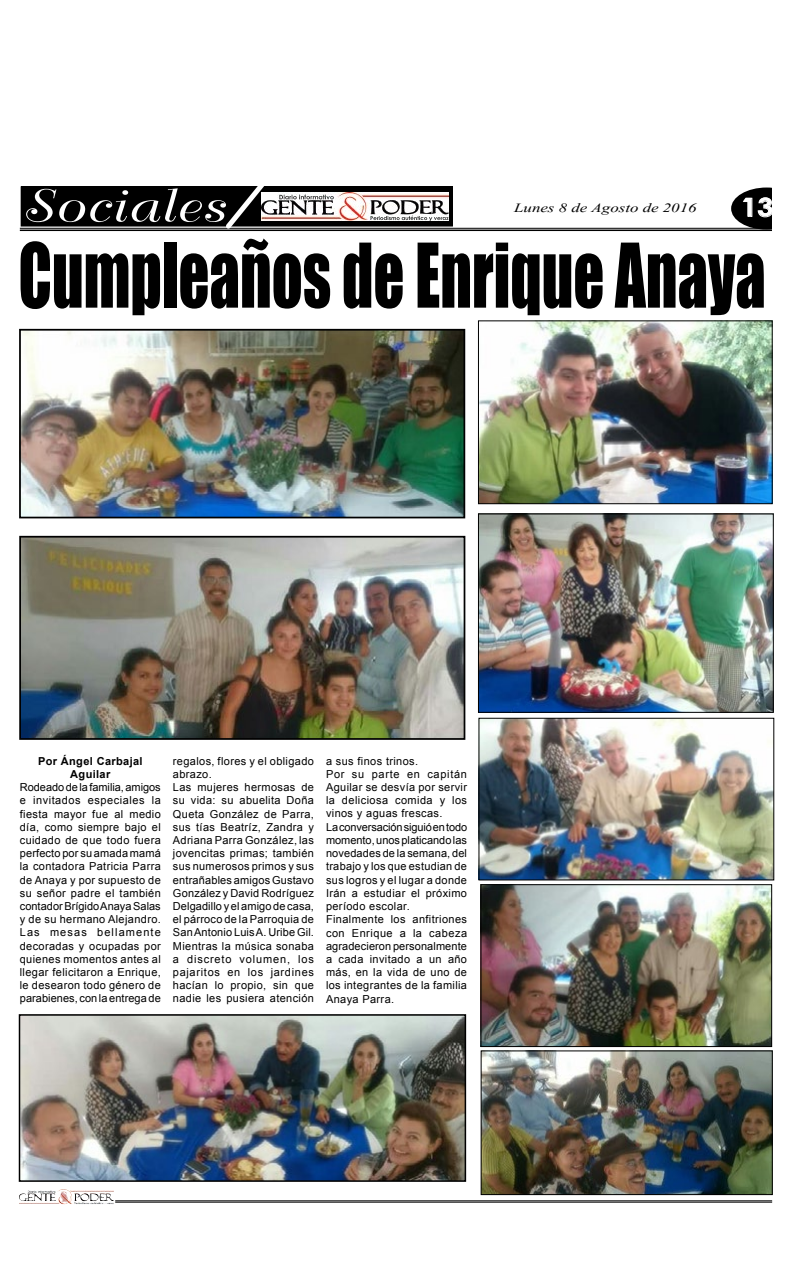
<style>
.page{position:relative;width:792px;height:1276px;background:#fff}
.page>*{position:absolute;margin:0;border:0;box-sizing:border-box;transform-origin:0 0}
.t1{font:82.3px "Impact";color:#000;scale:.74 1}
.t2{font:700 25.2px "Century Gothic";color:#fff;scale:1.14 1}
.t3{font:15.9px "Vijaya";color:#000;scale:1.32 1}
.t4{font:11px/13.2px "Arial";letter-spacing:.035em;color:#000}
.t5{font:700 11px/13.2px "Arial";letter-spacing:.035em;color:#000;text-align:center}
</style>
<div class="page">
<svg style="left:731px;top:187px;width:41px;height:41px"></svg>
<hr style="left:20px;top:228px;width:752px;height:1px;background:#000">
<hr style="left:20px;top:229px;width:752px;height:2px;background:#000">
<hr style="left:115px;top:1200px;width:657px;height:1px;background:#000">
<hr style="left:115px;top:1201px;width:657px;height:1px;background:#000">
<img style="left:57px;top:1189px;width:15px;height:12px">
<img style="left:22px;top:1017px;width:441px;height:161px">
<div style="left:19px;top:1014px;width:447px;height:167px;border:2px solid #000"></div>
<img style="left:482px;top:886px;width:288px;height:159px">
<div style="left:480px;top:884px;width:292px;height:163px;border:1px solid #000"></div>
<img style="left:22px;top:332px;width:440px;height:183px">
<div style="left:19px;top:329px;width:446px;height:189px;border:2px solid #000"></div>
<img style="left:22px;top:539px;width:440px;height:198px">
<div style="left:19px;top:536px;width:446px;height:204px;border:2px solid #000"></div>
<img style="left:480px;top:322px;width:291px;height:180px">
<div style="left:478px;top:320px;width:295px;height:184px;border:1px solid #000"></div>
<img style="left:480px;top:515px;width:292px;height:196px">
<div style="left:478px;top:513px;width:296px;height:200px;border:1px solid #000"></div>
<img style="left:480px;top:720px;width:292px;height:158px">
<div style="left:478px;top:718px;width:296px;height:162px;border:1px solid #000"></div>
<div style="left:21px;top:187px;width:431px;height:39px;background:#000"></div>
<div style="left:21px;top:186px;width:432px;height:40px;border:1px solid #000"></div>
<img style="left:274px;top:192px;width:175px;height:28px">
<svg style="left:26px;top:186px;width:248px;height:46px"></svg>
<img style="left:483px;top:1052px;width:288px;height:141px">
<div style="left:481px;top:1050px;width:292px;height:145px;border:1px solid #000"></div>
<h2 class="t2" style="left:741px;top:188px;width:30px">13</h2>
<h1 class="t1" style="left:18px;top:211px;width:1011px">Cumpleaños de Enrique Anaya</h1>
<h3 class="t3" style="left:514px;top:195px;width:140px">Lunes 8 de Agosto de 2016</h3>
<p class="t5" style="left:38px;top:754px;width:106px">Por Ángel Carbajal<br>Aguilar</p>
<p class="t4" style="left:20px;top:780px;width:143px;text-align:justify">Rodeado de la familia, amigos e invitados especiales la fiesta mayor fue al medio día, como siempre bajo el cuidado de que todo fuera perfecto por su amada mamá la contadora Patricia Parra de Anaya y por supuesto de su señor padre el también contador Brígido Anaya Salas y de su hermano Alejandro.<br>Las mesas bellamente decoradas y ocupadas por quienes momentos antes al llegar felicitaron a Enrique, le desearon todo género de parabienes, con la entrega de</p>
<p class="t4" style="left:173px;top:754px;width:143px">regalos, flores y el obligado abrazo.<br>Las mujeres hermosas de su vida: su abuelita Doña<br>Queta González de Parra, sus tías Beatríz, Zandra y<br>Adriana Parra González, las jovencitas primas; también sus numerosos primos y sus entrañables amigos Gustavo<br>González y David Rodríguez<br>Delgadillo y el amigo de casa, el párroco de la Parroquia de<br>San Antonio Luis A. Uribe Gil.<br>Mientras la música sonaba a discreto volumen, los pajaritos en los jardines hacían lo propio, sin que nadie les pusiera atención</p>
<p class="t4" style="left:326px;top:754px;width:143px">a sus finos trinos.<br>Por su parte en capitán<br>Aguilar se desvía por servir la deliciosa comida y los vinos y aguas frescas.<br>La conversación siguió en todo momento, unos platicando las novedades de la semana, del trabajo y los que estudian de sus logros y el lugar a donde<br>Irán a estudiar el próximo período escolar.<br>Finalmente los anfitriones con Enrique a la cabeza agradecieron personalmente a cada invitado a un año más, en la vida de uno de los integrantes de la familia<br>Anaya Parra.</p>
</div>
